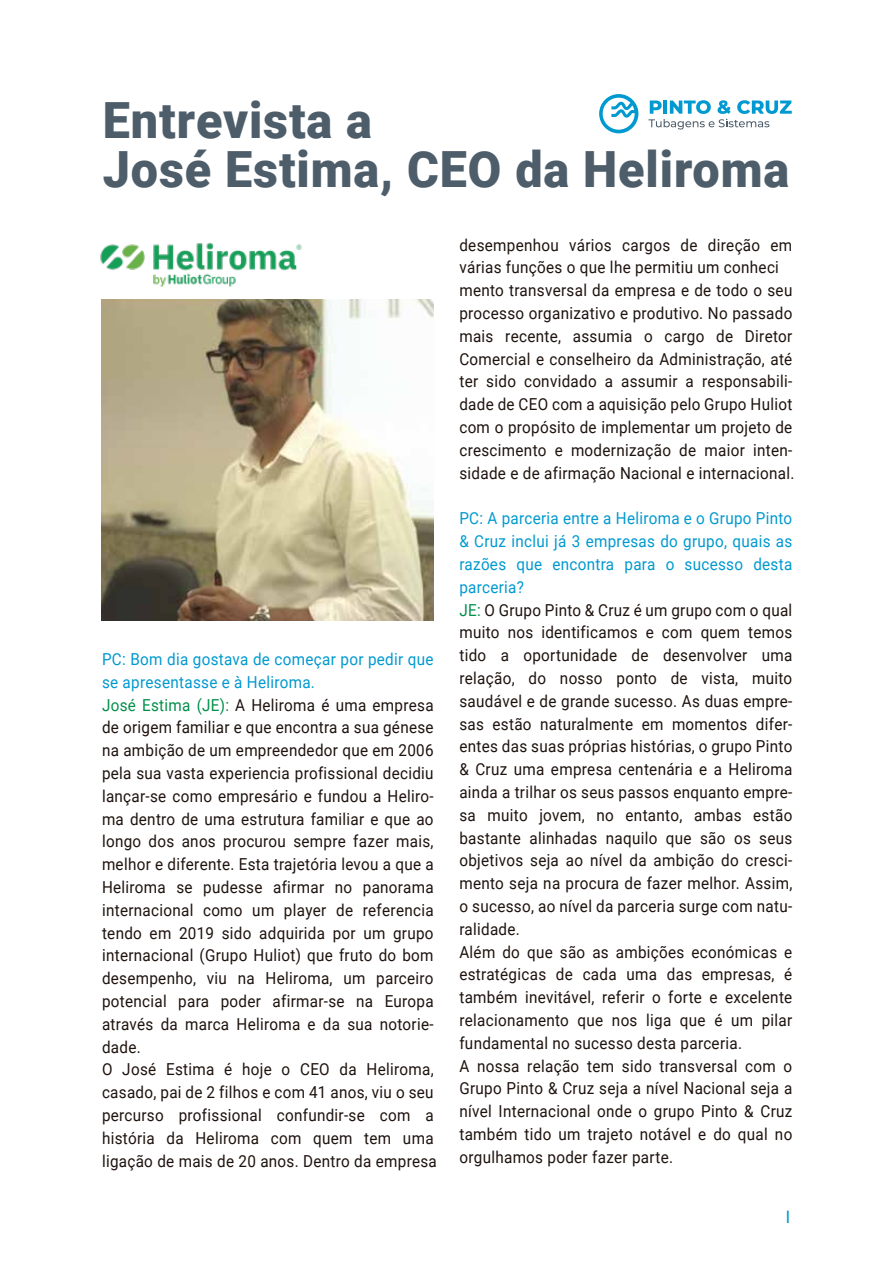
<style>
.page{position:relative;width:893px;height:1263px;background:#fff}
.page>*{position:absolute;margin:0;border:0;box-sizing:border-box;transform-origin:0 0}
.t1{font:900 49.95px/49.9px "Roboto";letter-spacing:.02em;color:#4e5d6a}
.t2{font:18px "Gill Sans";color:#0099d0;scale:.92 1}
.t3{font:16.5px/22.8px "Roboto";letter-spacing:.02em;color:#1e120d;scale:.92 1}
.s1{color:#0099d0}
.s2{color:#008f49}
</style>
<div class="page">
<svg style="left:599px;top:94px;width:39px;height:39px"></svg>
<svg style="left:648px;top:100px;width:144px;height:30px"></svg>
<img style="left:102px;top:300px;width:332px;height:321px">
<img style="left:100px;top:242px;width:202px;height:45px">
<h1 class="t1" style="left:103px;top:93px;width:688px">Entrevista a<br>José Estima, CEO da Heliroma</h1>
<p class="t3" style="left:102px;top:647px;width:366px"><span class="s1">PC: Bom dia gostava de começar por pedir que se apresentasse e à Heliroma.<br></span><span class="s2">José Estima (JE):</span> A Heliroma é uma empresa de origem familiar e que encontra a sua génese na ambição de um empreendedor que em 2006 pela sua vasta experiencia profissional decidiu lançar-se como empresário e fundou a Heliro&shy;ma dentro de uma estrutura familiar e que ao longo dos anos procurou sempre fazer mais, melhor e diferente. Esta trajetória levou a que a Heliroma se pudesse afirmar no panorama internacional como um player de referencia tendo em 2019 sido adquirida por um grupo internacional (Grupo Huliot) que fruto do bom desempenho, viu na Heliroma, um parceiro potencial para poder afirmar-se na Europa através da marca Heliroma e da sua notorie&shy;dade.<br>O José Estima é hoje o CEO da Heliroma, casado, pai de 2 filhos e com 41 anos, viu o seu percurso profissional confundir-se com a história da Heliroma com quem tem uma ligação de mais de 20 anos. Dentro da empresa</p>
<p class="t3" style="left:459px;top:233px;width:366px">desempenhou vários cargos de direção em várias funções o que lhe permitiu um conheci mento transversal da empresa e de todo o seu processo organizativo e produtivo. No passado mais recente, assumia o cargo de Diretor Comercial e conselheiro da Administração, até ter sido convidado a assumir a responsabili&shy;dade de CEO com a aquisição pelo Grupo Huliot com o propósito de implementar um projeto de crescimento e modernização de maior inten&shy;sidade e de afirmação Nacional e internacional.</p>
<p class="t3" style="left:459px;top:506px;width:363px"><span class="s1">PC: A parceria entre a Heliroma e o Grupo Pinto &amp; Cruz inclui já 3 empresas do grupo, quais as razões que encontra para o sucesso desta parceria?<br></span><span class="s2">JE:</span> O Grupo Pinto &amp; Cruz é um grupo com o qual muito nos identificamos e com quem temos tido a oportunidade de desenvolver uma relação, do nosso ponto de vista, muito saudável e de grande sucesso. As duas empre&shy;sas estão naturalmente em momentos difer&shy;entes das suas próprias histórias, o grupo Pinto &amp; Cruz uma empresa centenária e a Heliroma ainda a trilhar os seus passos enquanto empre&shy;sa muito jovem, no entanto, ambas estão bastante alinhadas naquilo que são os seus objetivos seja ao nível da ambição do cresci&shy;mento seja na procura de fazer melhor. Assim, o sucesso, ao nível da parceria surge com natu&shy;ralidade.<br>Além do que são as ambições económicas e estratégicas de cada uma das empresas, é também inevitável, referir o forte e excelente relacionamento que nos liga que é um pilar fundamental no sucesso desta parceria.<br>A nossa relação tem sido transversal com o Grupo Pinto &amp; Cruz seja a nível Nacional seja a nível Internacional onde o grupo Pinto &amp; Cruz também tido um trajeto notável e do qual no orgulhamos poder fazer parte.</p>
<p class="t2" style="left:784px;top:1206px;width:11px">1</p>
</div>
